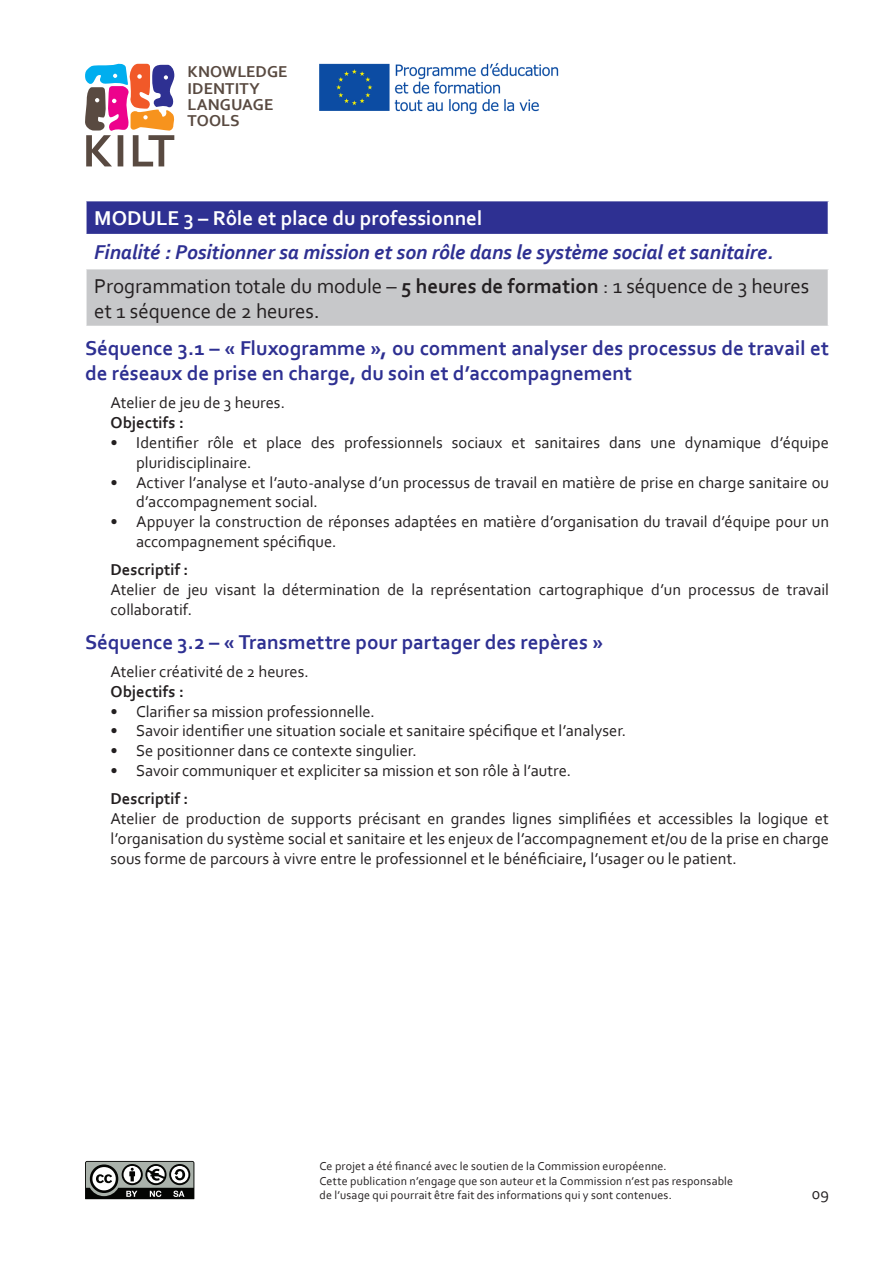
<style>
.page{position:relative;width:893px;height:1263px;background:#fff}
.page>*{position:absolute;margin:0;border:0;box-sizing:border-box;transform-origin:0 0}
.t1{font:700 21px/25.2px "Corbel";color:#2e3092}
.t2{font:21px/25.2px "Corbel";letter-spacing:-.005em;color:#231f20}
.t3{font:italic 700 21px "Corbel";letter-spacing:-.005em;color:#2e3092}
.t4{font:700 21px "Corbel";color:#fff}
.t5{font:16.5px/19.8px "Corbel";color:#231f20}
.t6{font:700 16.5px "Corbel";letter-spacing:.005em;color:#231f20}
.t7{font:700 16.5px/16.2px "Corbel";letter-spacing:.005em;color:#594a41}
.t8{font:12px/14.4px "Corbel";letter-spacing:.015em;color:#231f20}
.s1{font-weight:700}
</style>
<div class="page">
<svg style="left:85px;top:63px;width:90px;height:103px"></svg>
<svg style="left:85px;top:1161px;width:109px;height:38px"></svg>
<img style="left:319px;top:63px;width:240px;height:52px">
<div style="left:86px;top:201px;width:742px;height:34px;background:#2e3092"></div>
<div style="left:86px;top:269px;width:742px;height:57px;background:#c7c8ca"></div>
<hr style="left:85px;top:201px;width:2px;height:33px;background:#fff">
<hr style="left:85px;top:234px;width:744px;height:1px;background:#fff">
<hr style="left:85px;top:269px;width:2px;height:57px;background:#fff">
<p class="t7" style="left:188px;top:63px;width:102px">KNOWLEDGE<br>IDENTITY<br>LANGUAGE<br>TOOLS</p>
<p class="t4" style="left:94px;top:205px;width:389px">MODULE 3 – Rôle et place du professionnel</p>
<p class="t3" style="left:94px;top:239px;width:680px">Finalité : Positionner sa mission et son rôle dans le système social et sanitaire.</p>
<p class="t2" style="left:94px;top:273px;width:716px">Programmation totale du module – <span class="s1">5 heures de formation</span> : 1 séquence de 3 heures et 1 séquence de 2 heures.</p>
<p class="t1" style="left:85px;top:335px;width:746px">Séquence 3.1 – « Fluxogramme », ou comment analyser des processus de travail et de réseaux de prise en charge, du soin et d’accompagnement</p>
<p class="t5" style="left:111px;top:393px;width:176px">Atelier de jeu de 3 heures.</p>
<p class="t6" style="left:111px;top:413px;width:75px">Objectifs :</p>
<p class="t5" style="left:136px;top:432px;width:694px;text-indent:-26px">• Identifier rôle et place des professionnels sociaux et sanitaires dans une dynamique d’équipe pluridisciplinaire.</p>
<p class="t5" style="left:136px;top:472px;width:694px;text-indent:-26px">• Activer l’analyse et l’auto-analyse d’un processus de travail en matière de prise en charge sanitaire ou d’accompagnement social.</p>
<p class="t5" style="left:136px;top:511px;width:695px;text-indent:-26px">• Appuyer la construction de réponses adaptées en matière d’organisation du travail d’équipe pour un accompagnement spécifique.</p>
<p class="t6" style="left:111px;top:560px;width:79px">Descriptif :</p>
<p class="t5" style="left:111px;top:579px;width:720px">Atelier de jeu visant la détermination de la représentation cartographique d’un processus de travail collaboratif.</p>
<p class="t1" style="left:85px;top:629px;width:520px">Séquence 3.2 – « Transmettre pour partager des repères »</p>
<p class="t5" style="left:111px;top:661px;width:200px">Atelier créativité de 2 heures.</p>
<p class="t6" style="left:111px;top:681px;width:75px">Objectifs :</p>
<p class="t5" style="left:111px;top:701px;width:266px">• Clarifier sa mission professionnelle.</p>
<p class="t5" style="left:111px;top:721px;width:517px">• Savoir identifier une situation sociale et sanitaire spécifique et l’analyser.</p>
<p class="t5" style="left:111px;top:740px;width:308px">• Se positionner dans ce contexte singulier.</p>
<p class="t5" style="left:111px;top:760px;width:462px">• Savoir communiquer et expliciter sa mission et son rôle à l’autre.</p>
<p class="t6" style="left:111px;top:789px;width:79px">Descriptif :</p>
<p class="t5" style="left:111px;top:808px;width:720px;text-align:justify">Atelier de production de supports précisant en grandes lignes simplifiées et accessibles la logique et l’organisation du système social et sanitaire et les enjeux de l’accompagnement et/ou de la prise en charge sous forme de parcours à vivre entre le professionnel et le bénéficiaire, l’usager ou le patient.</p>
<p class="t8" style="left:319px;top:1159px;width:415px">Ce projet a été financé avec le soutien de la Commission européenne.<br>Cette publication n’engage que son auteur et la Commission n’est pas responsable de l’usage qui pourrait être fait des informations qui y sont contenues.</p>
<p class="t5" style="left:812px;top:1183px;width:19px">09</p>
</div>
